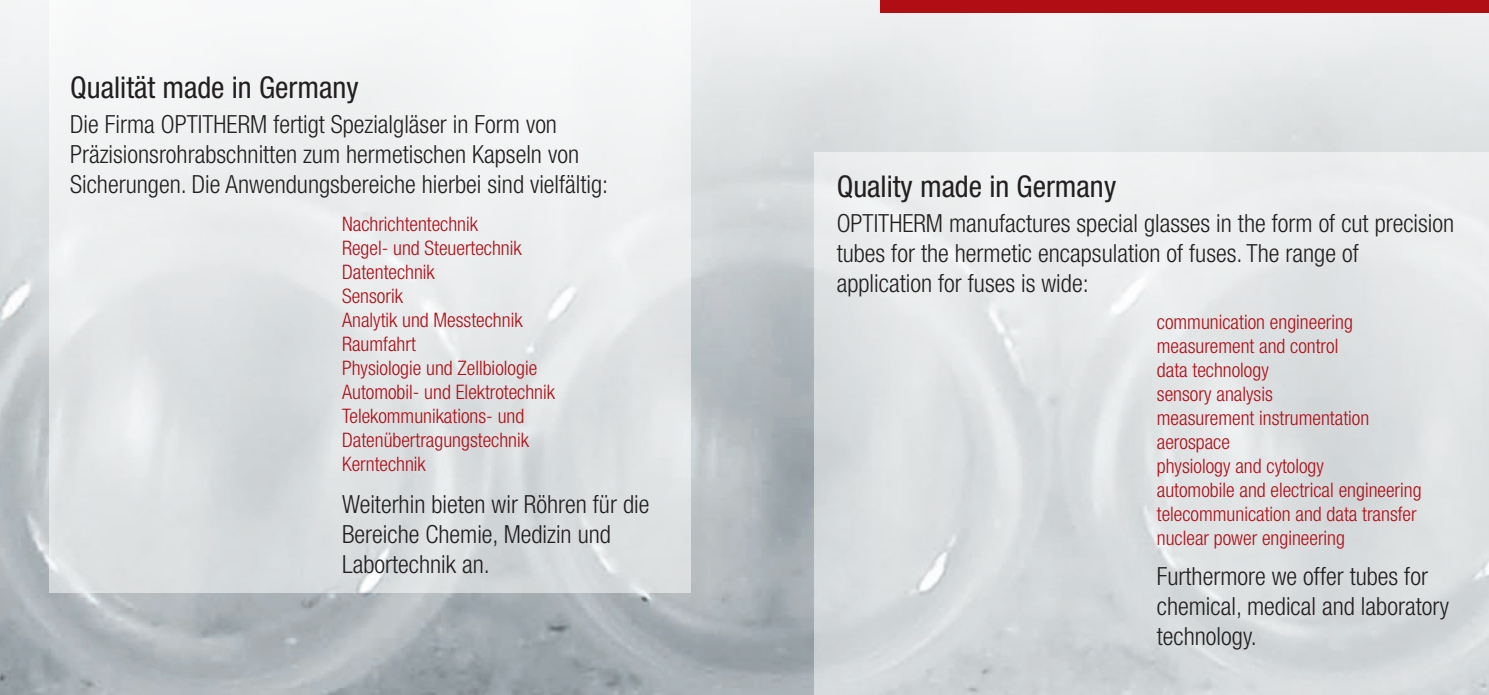
<style>
.page{position:relative;width:1489px;height:695px;background:#fff}
.page>*{position:absolute;margin:0;border:0;box-sizing:border-box;transform-origin:0 0}
.t1{font:condensed 30px "Helvetica Neue";color:#231f20}
.t2{font:300 condensed 25px/30px "Helvetica Neue";color:#231f20}
.t3{font:300 condensed 20px/24px "Helvetica Neue";color:#b00d15}
</style>
<div class="page">
<img style="left:0;top:0;width:1488px;height:694px">
<svg style="left:0;top:301px;width:1px;height:393px"></svg>
<div style="left:814px;top:152px;width:674px;height:542px;background:linear-gradient(to bottom,#eeeff0,#d0d4d7)"></div>
<div style="left:50px;top:0;width:641px;height:592px;background:linear-gradient(to bottom,#f8f9f9,#d5d9db)"></div>
<img style="left:0;top:37px;width:1px;height:264px">
<div style="left:880px;top:0;width:608px;height:13px;background:#b00d15"></div>
<p class="t1" style="left:70px;top:70px;width:290px">Qualität made in Germany</p>
<p class="t2" style="left:70px;top:109px;width:539px">Die Firma OPTITHERM fertigt Spezialgläser in Form von<br>Präzisionsrohrabschnitten zum hermetischen Kapseln von<br>Sicherungen. Die Anwendungsbereiche hierbei sind vielfältig:</p>
<p class="t3" style="left:342px;top:212px;width:137px">Nachrichtentechnik</p>
<p class="t3" style="left:342px;top:236px;width:181px">Regel- und Steuertechnik</p>
<p class="t3" style="left:342px;top:260px;width:94px">Datentechnik</p>
<p class="t3" style="left:342px;top:284px;width:62px">Sensorik</p>
<p class="t3" style="left:342px;top:308px;width:182px">Analytik und Messtechnik</p>
<p class="t3" style="left:342px;top:332px;width:75px">Raumfahrt</p>
<p class="t3" style="left:342px;top:356px;width:197px">Physiologie und Zellbiologie</p>
<p class="t3" style="left:342px;top:380px;width:214px">Automobil- und Elektrotechnik</p>
<p class="t3" style="left:342px;top:404px;width:188px">Telekommunikations- und<br>Datenübertragungstechnik</p>
<p class="t3" style="left:342px;top:452px;width:85px">Kerntechnik</p>
<p class="t2" style="left:342px;top:488px;width:309px">Weiterhin bieten wir Röhren für die<br>Bereiche Chemie, Medizin und<br>Labortechnik an.</p>
<p class="t1" style="left:836px;top:169px;width:281px">Quality made in Germany</p>
<p class="t2" style="left:836px;top:208px;width:619px">OPTITHERM manufactures special glasses in the form of cut precision tubes for the hermetic encapsulation of fuses. The range of application for fuses is wide:</p>
<p class="t3" style="left:1156px;top:309px;width:197px">communication engineering</p>
<p class="t3" style="left:1156px;top:333px;width:183px">measurement and control</p>
<p class="t3" style="left:1156px;top:357px;width:113px">data technology</p>
<p class="t3" style="left:1156px;top:381px;width:117px">sensory analysis</p>
<p class="t3" style="left:1156px;top:405px;width:214px">measurement instrumentation</p>
<p class="t3" style="left:1156px;top:429px;width:74px">aerospace</p>
<p class="t3" style="left:1156px;top:453px;width:169px">physiology and cytology</p>
<p class="t3" style="left:1156px;top:477px;width:266px">automobile and electrical engineering</p>
<p class="t3" style="left:1156px;top:501px;width:261px">telecommunication and data transfer</p>
<p class="t3" style="left:1156px;top:525px;width:190px">nuclear power engineering</p>
<p class="t2" style="left:1156px;top:561px;width:294px">Furthermore we offer tubes for chemical, medical and laboratory technology.</p>
</div>
